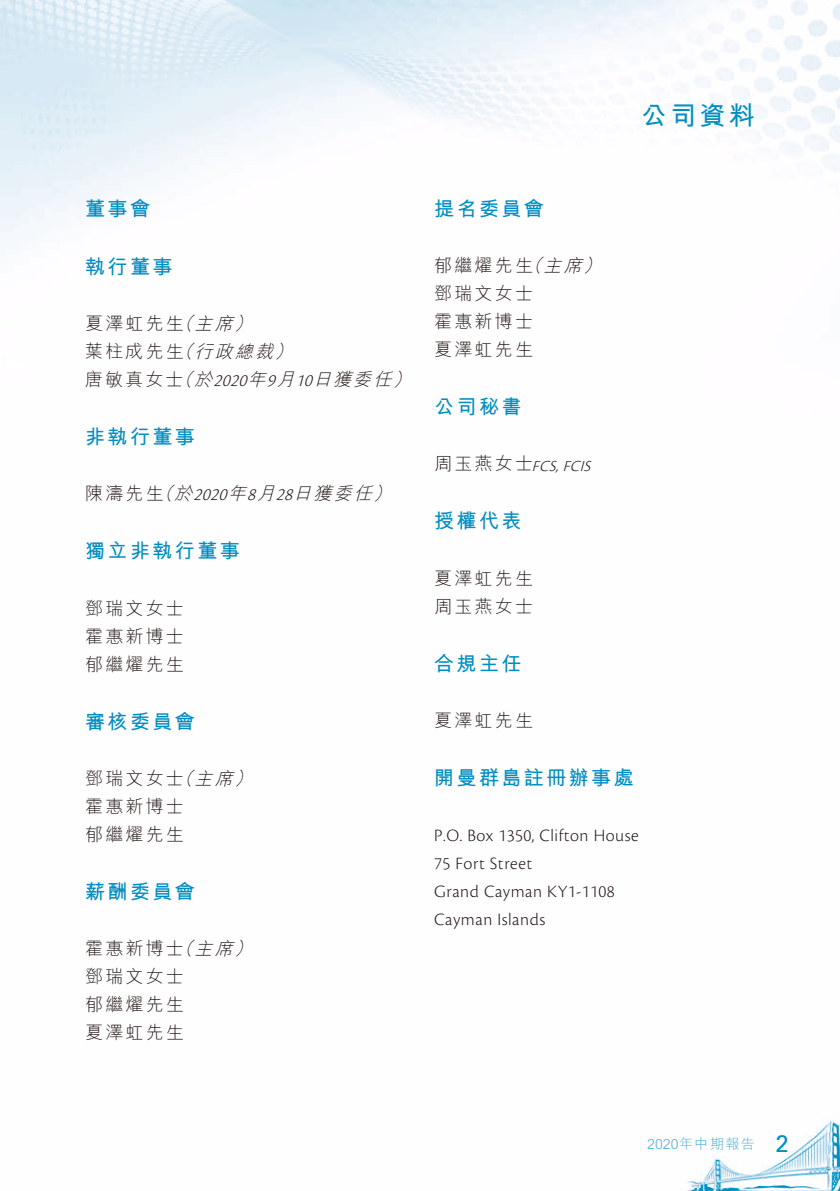
<style>
.page{position:relative;width:840px;height:1191px;background:#fff}
.page>*{position:absolute;margin:0;border:0;box-sizing:border-box;transform-origin:0 0}
.t1{font:700 26px "M Hei HK";color:#008dc1}
.t2{font:700 20px "M Hei HK";letter-spacing:.12em;color:#008dc1}
.t3{font:300 18px/28px "M Hei HK";letter-spacing:.12em;color:#231916}
.t4{font:300 18px/28px "Cronos Pro";letter-spacing:.03em;color:#231916}
.t5{font:italic 300 18px/28px "M Hei HK";color:#231916}
.t6{font:italic 300 16px "Cronos Pro";color:#231916}
.t7{font:300 14px "M Hei HK";letter-spacing:.075em;color:#46aed4}
.s1{font-style:normal}
.s2{font-family:"Cronos Pro"}
.s3{font-style:italic}
.s4{font-family:"M Hei HK";font-style:normal;font-size:18px}
.s5{font-family:"Univers LT Std";font-weight:400;font-size:24px;color:#008dc1}
</style>
<div class="page">
<img style="left:0;top:0;width:839px;height:1191px">
<p class="t2" style="left:85px;top:194px;width:66px">董事會</p>
<p class="t2" style="left:85px;top:252px;width:89px">執行董事</p>
<p class="t5" style="left:85px;top:309px;width:331px"><span class="s1">夏澤虹先生</span>（主席）<br><span class="s1">葉柱成先生</span>（行政總裁）<br><span class="s1">唐敏真女士</span>（於<span class="s2">2020</span>年<span class="s2">9</span>月<span class="s2">10</span>日獲委任）</p>
<p class="t2" style="left:85px;top:422px;width:111px">非執行董事</p>
<p class="t5" style="left:85px;top:479px;width:312px"><span class="s1">陳濤先生</span>（於<span class="s2">2020</span>年<span class="s2">8</span>月<span class="s2">28</span>日獲委任）</p>
<p class="t2" style="left:85px;top:536px;width:156px">獨立非執行董事</p>
<p class="t3" style="left:85px;top:593px;width:100px;text-align:justify">鄧瑞文女士霍惠新博士郁繼燿先生</p>
<p class="t2" style="left:85px;top:706px;width:111px">審核委員會</p>
<p class="t3" style="left:85px;top:763px;width:173px">鄧瑞文女士<span class="s3">（主席）</span>霍惠新博士<br>郁繼燿先生</p>
<p class="t2" style="left:85px;top:876px;width:111px">薪酬委員會</p>
<p class="t3" style="left:85px;top:933px;width:173px">霍惠新博士<span class="s3">（主席）</span>鄧瑞文女士<br>郁繼燿先生<br>夏澤虹先生</p>
<h1 class="t1" style="left:640px;top:97px;width:115px">公司資料</h1>
<p class="t2" style="left:434px;top:194px;width:111px">提名委員會</p>
<p class="t3" style="left:434px;top:251px;width:173px">郁繼燿先生<span class="s3">（主席）</span>鄧瑞文女士<br>霍惠新博士<br>夏澤虹先生</p>
<p class="t2" style="left:434px;top:392px;width:89px">公司秘書</p>
<p class="t6" style="left:434px;top:456px;width:162px"><span class="s4">周玉燕女士</span> FCS,FCIS</p>
<p class="t2" style="left:434px;top:506px;width:89px">授權代表</p>
<p class="t3" style="left:434px;top:563px;width:100px">夏澤虹先生周玉燕女士</p>
<p class="t2" style="left:434px;top:648px;width:89px">合規主任</p>
<p class="t3" style="left:434px;top:705px;width:100px">夏澤虹先生</p>
<p class="t2" style="left:434px;top:762px;width:201px">開曼群島註冊辦事處</p>
<p class="t4" style="left:434px;top:821px;width:206px">P.O. Box 1350, Clifton House<br>75 Fort Street<br>Grand Cayman KY1-1108<br>Cayman Islands</p>
<p class="t7" style="left:647px;top:1137px;width:143px">2020年中期報告 <span class="s5">2</span></p>
</div>
